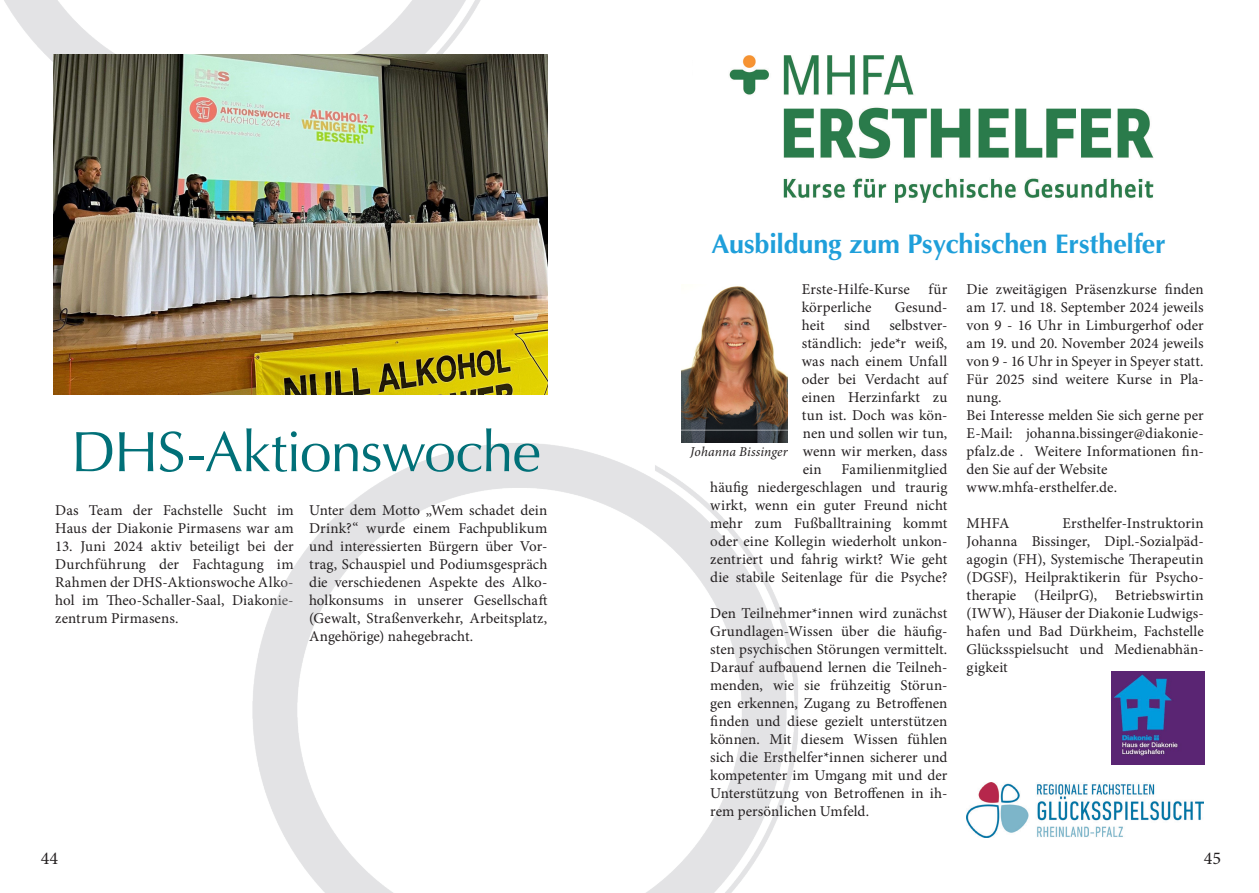
<style>
.page{position:relative;width:1259px;height:893px;background:#fff}
.page>*{position:absolute;margin:0;border:0;box-sizing:border-box;transform-origin:0 0}
.t1{font:57px "Optima";letter-spacing:-.02em;color:#017078}
.t2{font:700 27px "Optima";letter-spacing:-.005em;color:#1f9fda}
.t3{font:18px "Minion Pro";color:#231f20}
.t4{font:15px/18px "Minion Pro";letter-spacing:.005em;color:#231f20;text-align:justify}
.t5{font:italic 13.5px "Minion Pro";letter-spacing:.01em;color:#231f20}
</style>
<div class="page">
<svg style="left:4px;top:0;width:477px;height:62px"></svg>
<img style="left:53px;top:54px;width:495px;height:340px">
<img style="left:682px;top:286px;width:105px;height:143px">
<svg style="left:252px;top:429px;width:546px;height:464px"></svg>
<img style="left:729px;top:55px;width:425px;height:148px">
<img style="left:966px;top:782px;width:237px;height:55px">
<img style="left:1111px;top:672px;width:93px;height:93px">
<p class="t1" style="left:71px;top:419px;width:471px">DHS-Aktionswoche</p>
<p class="t4" style="left:309px;top:501px;width:240px">Unter dem Motto „Wem schadet dein Drink?“ wurde einem Fachpublikum und interessierten Bürgern über Vor&shy;trag, Schauspiel und Podiumsgespräch die verschiedenen Aspekte des Alko&shy;holkonsums in unserer Gesellschaft (Gewalt, Straßenverkehr, Arbeitsplatz, Angehörige) nahegebracht.</p>
<p class="t4" style="left:55px;top:501px;width:240px">Das Team der Fachstelle Sucht im<br>Haus der Diakonie Pirmasens war am</p>
<p class="t4" style="left:55px;top:537px;width:240px">13. Juni 2024 aktiv beteiligt bei der Durchführung der Fachtagung im Rahmen der DHS-Aktionswoche Alko&shy;hol im Theo-Schaller-Saal, Diakonie&shy;zentrum Pirmasens.</p>
<p class="t2" style="left:711px;top:228px;width:456px">Ausbildung zum Psychischen Ersthelfer</p>
<p class="t4" style="left:802px;top:281px;width:147px">Erste-Hilfe-Kurse für körperliche</p>
<p class="t4" style="left:895px;top:299px;width:54px">Gesund-</p>
<p class="t4" style="left:802px;top:317px;width:147px;text-indent:87px">selbstver&shy;ständlich: jede*r weiß, was nach einem Unfall oder bei Verdacht auf einen Herzinfarkt zu tun ist. Doch was kön&shy;nen und sollen wir tun, wenn wir merken, dass ein</p>
<p class="t4" style="left:802px;top:317px;width:24px">heit</p>
<p class="t4" style="left:844px;top:317px;width:27px">sind</p>
<p class="t5" style="left:690px;top:443px;width:99px">Johanna Bissinger</p>
<p class="t4" style="left:710px;top:461px;width:239px;text-indent:131px">Familienmitglied häufig niedergeschlagen und traurig wirkt, wenn ein guter Freund nicht mehr zum Fußballtraining kommt oder eine Kollegin wiederholt unkon&shy;zentriert und fahrig wirkt? Wie geht die stabile Seitenlage für die Psyche?</p>
<p class="t4" style="left:710px;top:605px;width:239px">Den Teilnehmer*innen wird zunächst Grundlagen-Wissen über die häufig&shy;sten psychischen Störungen vermittelt.<br>Darauf aufbauend lernen die Teilneh&shy;menden, wie sie frühzeitig Störun&shy;gen erkennen, Zugang zu Betroffenen finden und diese gezielt unterstützen können. Mit diesem Wissen fühlen sich die Ersthelfer*innen sicherer und kompetenter im Umgang mit und der Unterstützung von Betroffenen in ih&shy;rem persönlichen Umfeld.</p>
<p class="t4" style="left:966px;top:281px;width:239px">Die zweitägigen Präsenzkurse finden am 17. und 18. September 2024 jeweils von 9 - 16 Uhr in Limburgerhof oder am 19. und 20. November 2024 jeweils von 9 - 16 Uhr in Speyer in Speyer statt.<br>Für 2025 sind weitere Kurse in Pla&shy;nung.</p>
<p class="t4" style="left:966px;top:407px;width:239px">Bei Interesse melden Sie sich gerne per E-Mail: johanna.bissinger@diakonie&shy;pfalz.de . Weitere Informationen fin&shy;den Sie auf der Website</p>
<p class="t4" style="left:966px;top:479px;width:152px">www.mhfa-ersthelfer.de.</p>
<p class="t4" style="left:966px;top:515px;width:44px">MHFA</p>
<p class="t4" style="left:966px;top:515px;width:239px;text-indent:96px">Ersthelfer-Instruktorin Johanna Bissinger, Dipl.-Sozialpäd&shy;agogin (FH), Systemische Therapeutin (DGSF), Heilpraktikerin für Psycho&shy;therapie (HeilprG), Betriebswirtin (IWW), Häuser der Diakonie Ludwigs&shy;hafen und Bad Dürkheim, Fachstelle Glücksspielsucht und Medienabhän&shy;gigkeit</p>
<p class="t3" style="left:41px;top:846px;width:19px">44</p>
<p class="t3" style="left:1203px;top:846px;width:19px">45</p>
</div>
